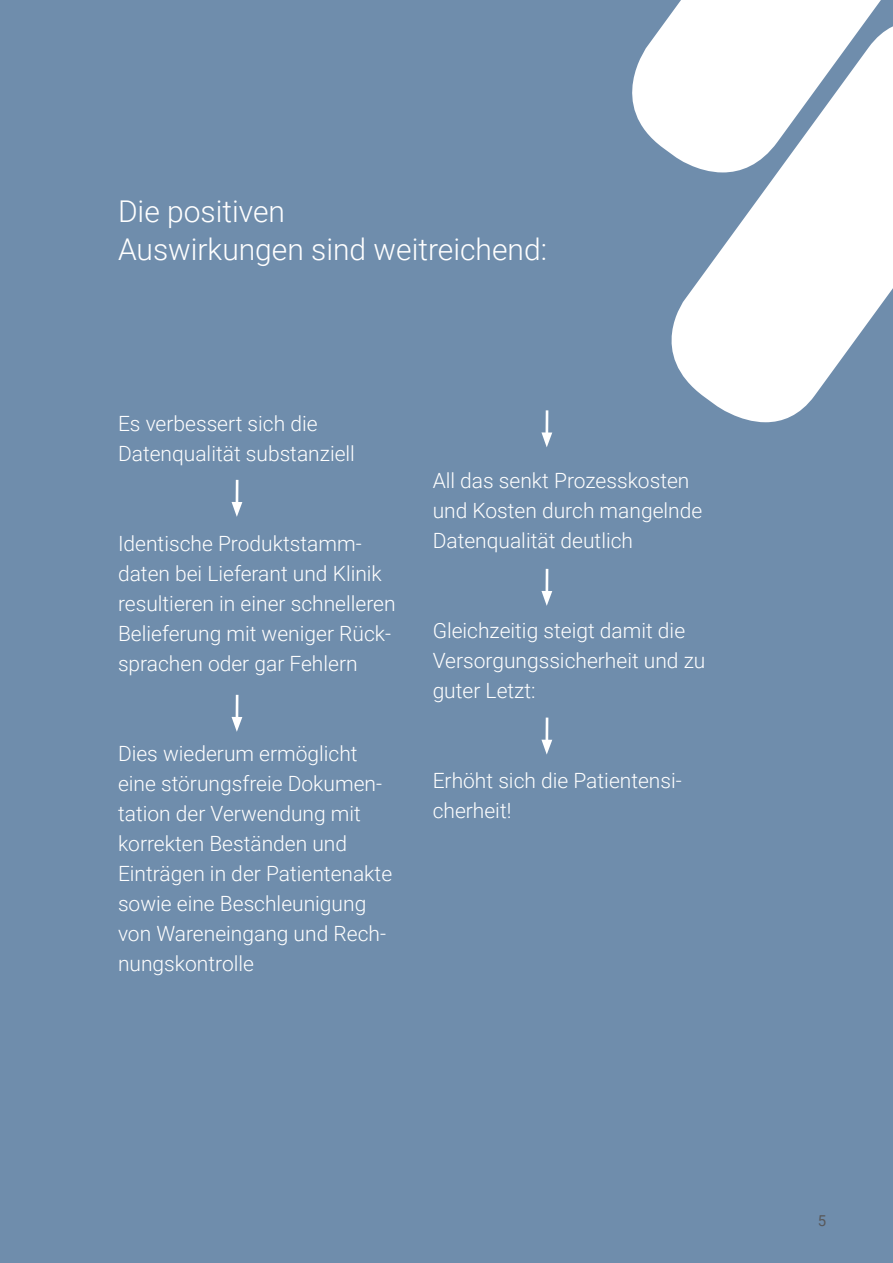
<style>
.page{position:relative;width:893px;height:1263px;background:#6f8dac}
.page>*{position:absolute;margin:0;border:0;box-sizing:border-box;transform-origin:0 0}
.t1{font:300 30px/37.5px "Roboto";color:#fff}
.t2{font:300 21px/30px "Roboto";color:#fff}
.t3{font:15px "Roboto";color:#58585a}
</style>
<div class="page">
<hr style="left:236px;top:480px;width:2px;height:27px;background:#fff">
<svg style="left:232px;top:502px;width:10px;height:15px"></svg>
<hr style="left:236px;top:695px;width:2px;height:27px;background:#fff">
<svg style="left:232px;top:717px;width:10px;height:15px"></svg>
<hr style="left:545px;top:410px;width:3px;height:27px;background:#fff">
<svg style="left:541px;top:432px;width:11px;height:15px"></svg>
<hr style="left:545px;top:569px;width:3px;height:27px;background:#fff">
<svg style="left:541px;top:591px;width:11px;height:15px"></svg>
<hr style="left:545px;top:717px;width:3px;height:28px;background:#fff">
<svg style="left:541px;top:740px;width:11px;height:15px"></svg>
<svg style="left:671px;top:172px;width:222px;height:250px;fill:#fff"></svg>
<svg style="left:632px;top:0;width:261px;height:172px;fill:#fff"></svg>
<h1 class="t1" style="left:118px;top:192px;width:431px">Die positiven<br>Auswirkungen sind weitreichend:</h1>
<p class="t2" style="left:118px;top:407px;width:239px">Es verbessert sich die<br>Datenqualität substanziell</p>
<p class="t2" style="left:118px;top:527px;width:279px">Identische Produktstamm&shy;daten bei Lieferant und Klinik resultieren in einer schnelleren<br>Belieferung mit weniger Rück&shy;sprachen oder gar Fehlern</p>
<p class="t2" style="left:118px;top:737px;width:276px">Dies wiederum ermöglicht eine störungsfreie Dokumen&shy;tation der Verwendung mit korrekten Beständen und<br>Einträgen in der Patientenakte sowie eine Beschleunigung von Wareneingang und Rech&shy;nungskontrolle</p>
<p class="t2" style="left:433px;top:465px;width:271px">All das senkt Prozesskosten und Kosten durch mangelnde<br>Datenqualität deutlich</p>
<p class="t2" style="left:433px;top:615px;width:274px">Gleichzeitig steigt damit die<br>Versorgungssicherheit und zu guter Letzt:</p>
<p class="t2" style="left:433px;top:765px;width:251px">Erhöht sich die Patientensi&shy;cherheit!</p>
<p class="t3" style="left:818px;top:1210px;width:10px">5</p>
</div>
